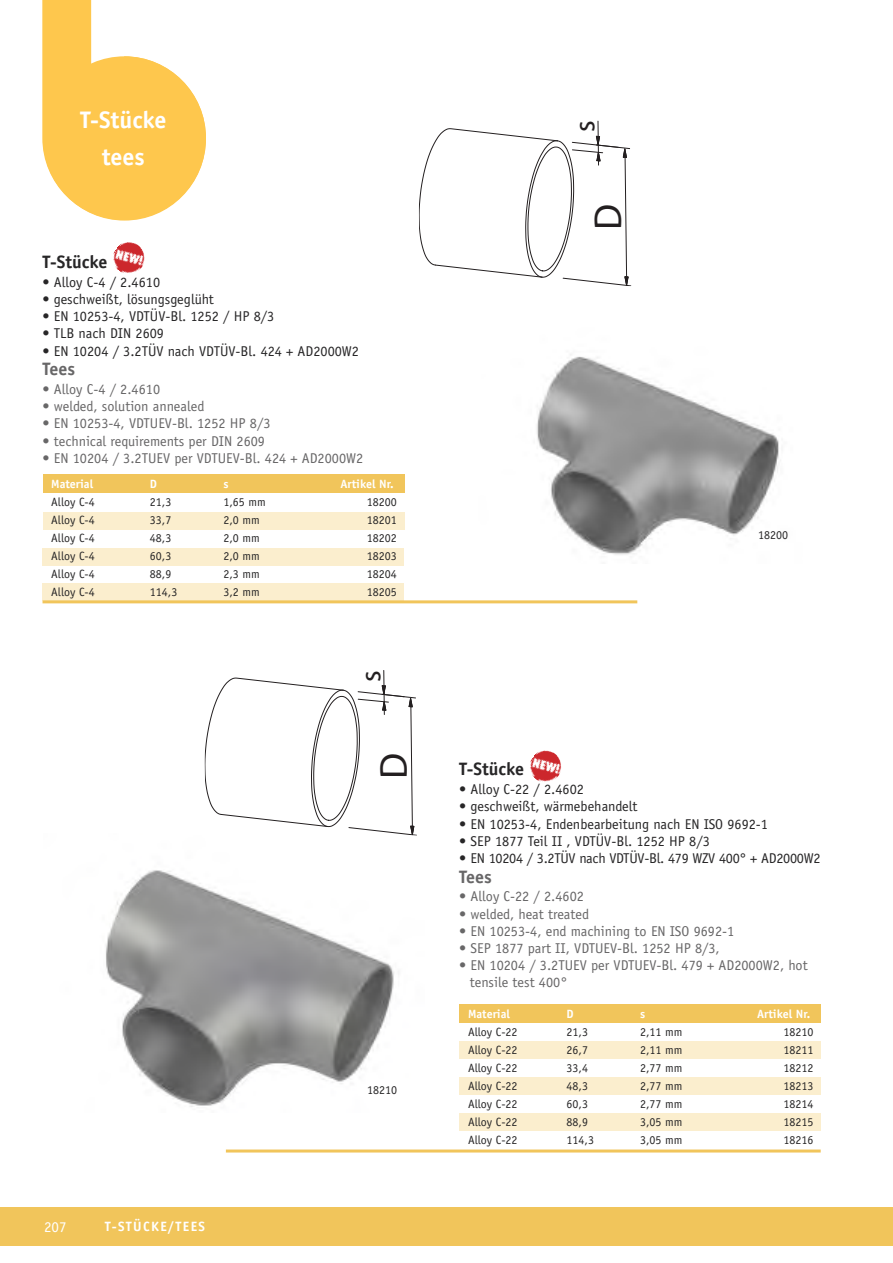
<style>
.page{position:relative;width:893px;height:1263px;background:#fff}
.page>*{position:absolute;margin:0;border:0;box-sizing:border-box;transform-origin:0 0}
.t1{font:39.15px "Myriad Pro";color:#231f20}
.t2{font:29.4px "Myriad Pro";color:#231f20}
.t3{font:700 24px/36.3px "Officina Sans";color:#fff;text-align:center}
.t4{font:700 18px "Officina Sans";color:#272627}
.t5{font:700 18px "Officina Sans";color:#686768}
.t6{font:15px "Officina Sans";color:#fff}
.t7{font:14.25px/17.1px "Officina Sans";color:#686768}
.t8{font:14.25px "Officina Sans";color:#272627}
.t9{font:14.25px "Officina Sans";letter-spacing:-.02em;color:#272627}
.t10{font:700 13.5px "Officina Sans";letter-spacing:.1em;color:#fff}
.t11{font:12px "Officina Sans";color:#272627}
.t12{font:700 12px "Officina Sans";color:#fff}
</style>
<div class="page">
<div style="left:0;top:1208px;width:893px;height:38px;background:#f1c55b"></div>
<img style="left:536px;top:354px;width:243px;height:201px">
<div style="left:43px;top:512px;width:362px;height:17px;background:#fbeece"></div>
<svg style="left:43px;top:0;width:163px;height:220px"></svg>
<div style="left:43px;top:474px;width:361px;height:19px;background:#f1c55b"></div>
<div style="left:43px;top:584px;width:361px;height:17px;background:#fbeece"></div>
<div style="left:43px;top:548px;width:361px;height:17px;background:#fbeece"></div>
<hr style="left:43px;top:600px;width:594px;height:3px;background:#f1c55b">
<div style="left:459px;top:1042px;width:362px;height:17px;background:#fbeece"></div>
<div style="left:459px;top:1003px;width:362px;height:19px;background:#f1c55b"></div>
<div style="left:459px;top:1113px;width:362px;height:17px;background:#fbeece"></div>
<div style="left:459px;top:1077px;width:362px;height:17px;background:#fbeece"></div>
<hr style="left:226px;top:1149px;width:595px;height:3px;background:#f1c55b">
<img style="left:106px;top:870px;width:288px;height:237px">
<svg style="left:419px;top:120px;width:212px;height:167px"></svg>
<svg style="left:204px;top:670px;width:213px;height:166px"></svg>
<img style="left:113px;top:242px;width:32px;height:31px">
<img style="left:530px;top:750px;width:32px;height:32px">
<h3 class="t3" style="left:80px;top:104px;width:88px">T-Stücke tees</h3>
<h3 class="t4" style="left:43px;top:255px;width:66px">T-Stücke</h3>
<p class="t8" style="left:43px;top:277px;width:119px">• Alloy C-4 / 2.4610</p>
<p class="t8" style="left:43px;top:294px;width:173px">• geschweißt, lösungsgeglüht</p>
<p class="t8" style="left:43px;top:311px;width:233px">• EN 10253-4, VDTÜV-Bl. 1252 / HP 8/3</p>
<p class="t8" style="left:43px;top:328px;width:123px">• TLB nach DIN 2609</p>
<p class="t8" style="left:43px;top:345px;width:318px">• EN 10204 / 3.2TÜV nach VDTÜV-Bl. 424 + AD2000W2</p>
<h3 class="t5" style="left:43px;top:362px;width:34px">Tees</h3>
<p class="t7" style="left:43px;top:382px;width:119px">• Alloy C-4 / 2.4610</p>
<p class="t7" style="left:43px;top:399px;width:163px">• welded, solution annealed</p>
<p class="t7" style="left:43px;top:416px;width:229px">• EN 10253-4, VDTUEV-Bl. 1252 HP 8/3</p>
<p class="t7" style="left:43px;top:433px;width:224px">• technical requirements per DIN 2609</p>
<p class="t7" style="left:43px;top:450px;width:322px">• EN 10204 / 3.2TUEV per VDTUEV-Bl. 424 + AD2000W2</p>
<p class="t12" style="left:51px;top:480px;width:43px">Material</p>
<p class="t12" style="left:150px;top:480px;width:9px">D</p>
<p class="t12" style="left:223px;top:480px;width:7px">s</p>
<p class="t12" style="left:340px;top:480px;width:55px">Artikel Nr.</p>
<p class="t11" style="left:51px;top:498px;width:45px">Alloy C-4</p>
<p class="t11" style="left:150px;top:498px;width:23px">21,3</p>
<p class="t11" style="left:223px;top:498px;width:44px">1,65 mm</p>
<p class="t11" style="left:367px;top:498px;width:31px">18200</p>
<p class="t11" style="left:51px;top:516px;width:45px">Alloy C-4</p>
<p class="t11" style="left:150px;top:516px;width:23px">33,7</p>
<p class="t11" style="left:223px;top:516px;width:38px">2,0 mm</p>
<p class="t11" style="left:367px;top:516px;width:31px">18201</p>
<p class="t11" style="left:51px;top:534px;width:45px">Alloy C-4</p>
<p class="t11" style="left:150px;top:534px;width:23px">48,3</p>
<p class="t11" style="left:223px;top:534px;width:38px">2,0 mm</p>
<p class="t11" style="left:367px;top:534px;width:31px">18202</p>
<p class="t11" style="left:51px;top:552px;width:45px">Alloy C-4</p>
<p class="t11" style="left:150px;top:552px;width:23px">60,3</p>
<p class="t11" style="left:223px;top:552px;width:38px">2,0 mm</p>
<p class="t11" style="left:367px;top:552px;width:31px">18203</p>
<p class="t11" style="left:51px;top:570px;width:45px">Alloy C-4</p>
<p class="t11" style="left:150px;top:570px;width:23px">88,9</p>
<p class="t11" style="left:223px;top:570px;width:38px">2,3 mm</p>
<p class="t11" style="left:367px;top:570px;width:31px">18204</p>
<p class="t11" style="left:51px;top:588px;width:45px">Alloy C-4</p>
<p class="t11" style="left:150px;top:588px;width:29px">114,3</p>
<p class="t11" style="left:223px;top:588px;width:38px">3,2 mm</p>
<p class="t11" style="left:367px;top:588px;width:31px">18205</p>
<h2 class="t2" style="left:359px;top:681px;width:13px;rotate:-90deg">s</h2>
<h1 class="t1" style="left:379px;top:779px;width:28px;rotate:-90deg">D</h1>
<p class="t6" style="left:44px;top:1221px;width:24px">207</p>
<p class="t10" style="left:105px;top:1221px;width:102px">T-STÜCKE/TEES</p>
<p class="t11" style="left:367px;top:1085px;width:31px">18210</p>
<h2 class="t2" style="left:574px;top:132px;width:13px;rotate:-90deg">s</h2>
<h1 class="t1" style="left:593px;top:230px;width:28px;rotate:-90deg">D</h1>
<p class="t11" style="left:758px;top:530px;width:32px">18200</p>
<h3 class="t4" style="left:459px;top:762px;width:66px">T-Stücke</h3>
<p class="t8" style="left:459px;top:784px;width:126px">• Alloy C-22 / 2.4602</p>
<p class="t8" style="left:459px;top:801px;width:180px">• geschweißt, wärmebehandelt</p>
<p class="t8" style="left:459px;top:818px;width:310px">• EN 10253-4, Endenbearbeitung nach EN ISO 9692-1</p>
<p class="t8" style="left:459px;top:835px;width:252px">• SEP 1877 Teil II , VDTÜV-Bl. 1252 HP 8/3</p>
<p class="t9" style="left:459px;top:852px;width:363px">• EN 10204 / 3.2TÜV nach VDTÜV-Bl. 479 WZV 400° + AD2000W2</p>
<h3 class="t5" style="left:459px;top:870px;width:34px">Tees</h3>
<p class="t7" style="left:459px;top:889px;width:126px">• Alloy C-22 / 2.4602</p>
<p class="t7" style="left:459px;top:906px;width:132px">• welded, heat treated</p>
<p class="t7" style="left:459px;top:923px;width:277px">• EN 10253-4, end machining to EN ISO 9692-1</p>
<p class="t7" style="left:459px;top:940px;width:262px">• SEP 1877 part II, VDTUEV-Bl. 1252 HP 8/3,</p>
<p class="t7" style="left:470px;top:958px;width:339px;text-indent:-11px">• EN 10204 / 3.2TUEV per VDTUEV-Bl. 479 + AD2000W2, hot tensile test 400°</p>
<p class="t12" style="left:468px;top:1009px;width:43px">Material</p>
<p class="t12" style="left:567px;top:1009px;width:9px">D</p>
<p class="t12" style="left:640px;top:1009px;width:7px">s</p>
<p class="t12" style="left:757px;top:1009px;width:55px">Artikel Nr.</p>
<p class="t11" style="left:468px;top:1027px;width:51px">Alloy C-22</p>
<p class="t11" style="left:567px;top:1027px;width:23px">21,3</p>
<p class="t11" style="left:640px;top:1027px;width:44px">2,11 mm</p>
<p class="t11" style="left:784px;top:1027px;width:31px">18210</p>
<p class="t11" style="left:468px;top:1045px;width:51px">Alloy C-22</p>
<p class="t11" style="left:567px;top:1045px;width:23px">26,7</p>
<p class="t11" style="left:640px;top:1045px;width:44px">2,11 mm</p>
<p class="t11" style="left:784px;top:1045px;width:31px">18211</p>
<p class="t11" style="left:468px;top:1063px;width:51px">Alloy C-22</p>
<p class="t11" style="left:567px;top:1063px;width:23px">33,4</p>
<p class="t11" style="left:640px;top:1063px;width:44px">2,77 mm</p>
<p class="t11" style="left:784px;top:1063px;width:31px">18212</p>
<p class="t11" style="left:468px;top:1081px;width:51px">Alloy C-22</p>
<p class="t11" style="left:567px;top:1081px;width:23px">48,3</p>
<p class="t11" style="left:640px;top:1081px;width:44px">2,77 mm</p>
<p class="t11" style="left:784px;top:1081px;width:31px">18213</p>
<p class="t11" style="left:468px;top:1099px;width:51px">Alloy C-22</p>
<p class="t11" style="left:567px;top:1099px;width:23px">60,3</p>
<p class="t11" style="left:640px;top:1099px;width:44px">2,77 mm</p>
<p class="t11" style="left:784px;top:1099px;width:31px">18214</p>
<p class="t11" style="left:468px;top:1117px;width:51px">Alloy C-22</p>
<p class="t11" style="left:567px;top:1117px;width:23px">88,9</p>
<p class="t11" style="left:640px;top:1117px;width:44px">3,05 mm</p>
<p class="t11" style="left:784px;top:1117px;width:31px">18215</p>
<p class="t11" style="left:468px;top:1135px;width:51px">Alloy C-22</p>
<p class="t11" style="left:567px;top:1135px;width:29px">114,3</p>
<p class="t11" style="left:640px;top:1135px;width:44px">3,05 mm</p>
<p class="t11" style="left:784px;top:1135px;width:31px">18216</p>
</div>
